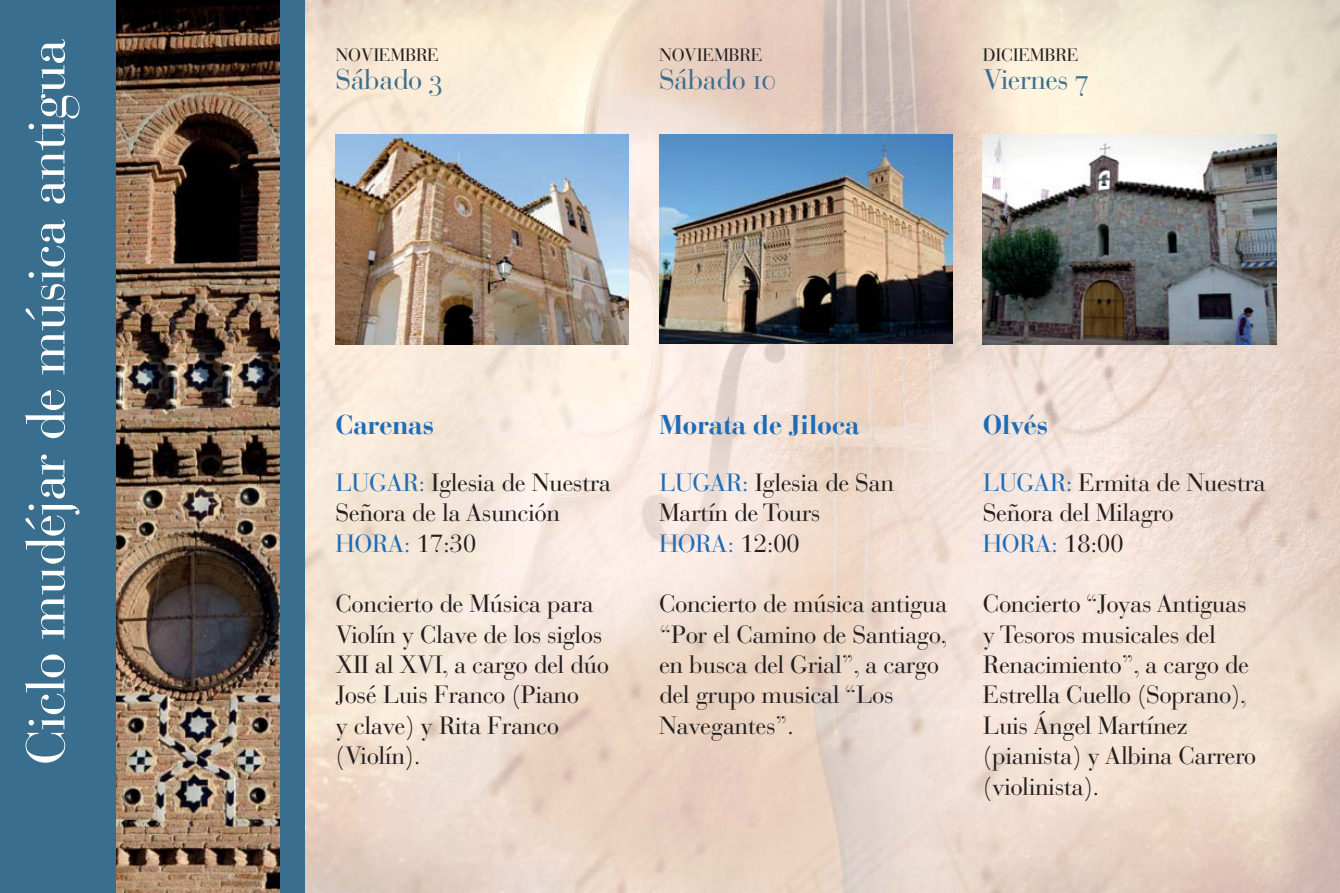
<style>
.page{position:relative;width:1340px;height:893px;background:#fff}
.page>*{position:absolute;margin:0;border:0;box-sizing:border-box;transform-origin:0 0}
.t1{font:54px "Bauer Bodoni Roman Os F";letter-spacing:-.02em;color:#fff}
.t2{font:28.12px "Bauer Bodoni Roman Os F";letter-spacing:-.02em;color:#3a6e8f}
.t3{font:27px "Bauer Bodoni Bold Os F";letter-spacing:-.02em;color:#1f6cb6}
.t4{font:24.75px/30.4px "Bauer Bodoni Std";letter-spacing:-.02em;color:#231f20}
.t5{font:18px "Bauer Bodoni Roman Os F";letter-spacing:-.02em;color:#231f20}
.s1{color:#1f6cb6}
</style>
<div class="page">
<img style="left:305px;top:0;width:554px;height:757px">
<img style="left:859px;top:0;width:481px;height:893px">
<img style="left:116px;top:0;width:165px;height:893px">
<div style="left:0;top:0;width:116px;height:893px;background:#3a6e8f"></div>
<div style="left:281px;top:0;width:24px;height:893px;background:#3a6e8f"></div>
<img style="left:335px;top:135px;width:294px;height:209px">
<img style="left:659px;top:135px;width:293px;height:208px">
<img style="left:983px;top:135px;width:293px;height:209px">
<h1 class="t1" style="left:14px;top:765px;width:728px;rotate:-90deg">Ciclo mudéjar de música antigua</h1>
<p class="t5" style="left:335px;top:44px;width:105px">NOVIEMBRE</p>
<p class="t2" style="left:335px;top:62px;width:108px">Sábado 3</p>
<p class="t5" style="left:659px;top:44px;width:105px">NOVIEMBRE</p>
<p class="t2" style="left:659px;top:62px;width:119px">Sábado 10</p>
<p class="t5" style="left:983px;top:44px;width:97px">DICIEMBRE</p>
<p class="t2" style="left:983px;top:62px;width:107px">Viernes 7</p>
<p class="t3" style="left:335px;top:409px;width:100px">Carenas</p>
<p class="t4" style="left:335px;top:469px;width:277px"><span class="s1">LUGAR:</span> Iglesia de Nuestra<br>Señora de la Asunción<br><span class="s1">HORA:</span> 17:30</p>
<p class="t4" style="left:335px;top:591px;width:275px">Concierto de Música para<br>Violín y Clave de los siglos<br>XII al XVI, a cargo del dúo<br>José Luis Franco (Piano<br>y clave) y Rita Franco (Violín).</p>
<p class="t3" style="left:659px;top:409px;width:202px">Morata de Jiloca</p>
<p class="t4" style="left:659px;top:469px;width:236px"><span class="s1">LUGAR:</span> Iglesia de San<br>Martín de Tours<br><span class="s1">HORA:</span> 12:00</p>
<p class="t4" style="left:659px;top:591px;width:290px">Concierto de música antigua “Por el Camino de Santiago, en busca del Grial”, a cargo del grupo musical “Los<br>Navegantes”.</p>
<p class="t3" style="left:983px;top:409px;width:67px">Olvés</p>
<p class="t4" style="left:983px;top:469px;width:284px"><span class="s1">LUGAR:</span> Ermita de Nuestra<br>Señora del Milagro<br><span class="s1">HORA:</span> 18:00</p>
<p class="t4" style="left:983px;top:591px;width:275px">Concierto “Joyas Antiguas y Tesoros musicales del<br>Renacimiento”, a cargo de<br>Estrella Cuello (Soprano),<br>Luis Ángel Martínez (pianista) y Albina Carrero (violinista).</p>
</div>
